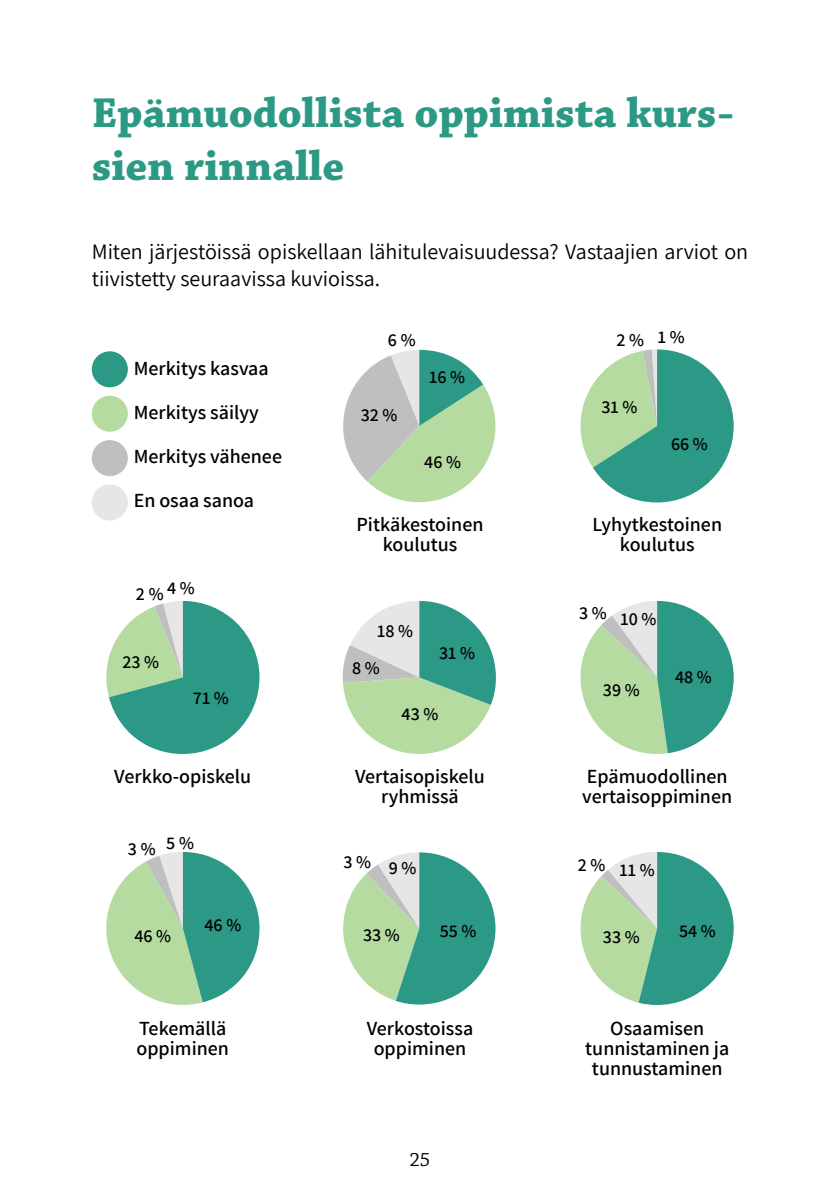
<style>
.page{position:relative;width:840px;height:1191px;background:#fff}
.page>*{position:absolute;margin:0;border:0;box-sizing:border-box;transform-origin:0 0}
.Otsikko{font:700 44px/52.8px "Chaparral Pro";color:#2c9984}
.Leipäteksti{font:22px/26.4px "Assistant";color:#000}
.Leipäteksti-2{font:600 20px/20px "Assistant";color:#000;text-align:center}
.t1{font:20px "Chaparral Pro";color:#000}
.Leipäteksti-3{font:600 18px "Assistant";color:#000}
</style>
<div class="page">
<svg style="left:343px;top:350px;width:153px;height:153px"></svg>
<svg style="left:580px;top:349px;width:153px;height:153px"></svg>
<svg style="left:106px;top:601px;width:153px;height:153px"></svg>
<svg style="left:342px;top:601px;width:153px;height:153px"></svg>
<svg style="left:580px;top:601px;width:153px;height:153px"></svg>
<svg style="left:106px;top:852px;width:153px;height:153px"></svg>
<svg style="left:343px;top:852px;width:152px;height:152px"></svg>
<svg style="left:580px;top:852px;width:153px;height:153px"></svg>
<div style="left:92px;top:351px;width:36px;height:36px;background:#2b9985;border-radius:50%"></div>
<div style="left:92px;top:396px;width:36px;height:36px;background:#b5dba1;border-radius:50%"></div>
<div style="left:92px;top:440px;width:36px;height:36px;background:#bfbfbf;border-radius:50%"></div>
<div style="left:92px;top:484px;width:36px;height:36px;background:#e6e6e6;border-radius:50%"></div>
<p class="Otsikko" style="left:92px;top:89px;width:643px">Epämuodollista oppimista kurs&shy;sien rinnalle</p>
<p class="Leipäteksti" style="left:92px;top:238px;width:657px">Miten järjestöissä opiskellaan lähitulevaisuudessa? Vastaajien arviot on tiivistetty seuraavissa kuvioissa.</p>
<p class="Leipäteksti-2" style="left:134px;top:357px;width:136px">Merkitys kasvaa</p>
<p class="Leipäteksti-2" style="left:134px;top:401px;width:126px">Merkitys säilyy</p>
<p class="Leipäteksti-2" style="left:134px;top:445px;width:150px">Merkitys vähenee</p>
<p class="Leipäteksti-2" style="left:134px;top:489px;width:122px">En osaa sanoa</p>
<p class="Leipäteksti-3" style="left:167px;top:575px;width:29px">4 %</p>
<p class="Leipäteksti-3" style="left:136px;top:582px;width:29px">2 %</p>
<p class="Leipäteksti-3" style="left:122px;top:649px;width:38px">23 %</p>
<p class="Leipäteksti-3" style="left:193px;top:686px;width:37px">71 %</p>
<p class="Leipäteksti-2" style="left:114px;top:766px;width:138px">Verkko-opiskelu</p>
<p class="Leipäteksti-3" style="left:128px;top:837px;width:29px">3 %</p>
<p class="Leipäteksti-3" style="left:166px;top:830px;width:29px">5 %</p>
<p class="Leipäteksti-3" style="left:388px;top:327px;width:29px">6 %</p>
<p class="Leipäteksti-3" style="left:360px;top:402px;width:38px">32 %</p>
<p class="Leipäteksti-3" style="left:429px;top:365px;width:37px">16 %</p>
<p class="Leipäteksti-3" style="left:424px;top:450px;width:38px">46 %</p>
<p class="Leipäteksti-2" style="left:356px;top:514px;width:128px">Pitkäkestoinen koulutus</p>
<p class="Leipäteksti-3" style="left:377px;top:619px;width:37px">18 %</p>
<p class="Leipäteksti-3" style="left:352px;top:655px;width:29px">8 %</p>
<p class="Leipäteksti-3" style="left:439px;top:641px;width:37px">31 %</p>
<p class="Leipäteksti-3" style="left:401px;top:702px;width:38px">43 %</p>
<p class="Leipäteksti-2" style="left:355px;top:766px;width:131px">Vertaisopiskelu ryhmissä</p>
<p class="Leipäteksti-3" style="left:343px;top:849px;width:29px">3 %</p>
<p class="Leipäteksti-3" style="left:388px;top:855px;width:29px">9 %</p>
<p class="Leipäteksti-3" style="left:204px;top:912px;width:38px">46 %</p>
<p class="Leipäteksti-3" style="left:134px;top:923px;width:38px">46 %</p>
<p class="Leipäteksti-3" style="left:363px;top:923px;width:38px">33 %</p>
<p class="Leipäteksti-3" style="left:439px;top:918px;width:38px">55 %</p>
<p class="Leipäteksti-2" style="left:139px;top:1018px;width:89px">Tekemällä</p>
<p class="Leipäteksti-2" style="left:136px;top:1038px;width:94px">oppiminen</p>
<p class="Leipäteksti-2" style="left:366px;top:1018px;width:108px">Verkostoissa</p>
<p class="Leipäteksti-2" style="left:373px;top:1038px;width:94px">oppiminen</p>
<p class="t1" style="left:409px;top:1148px;width:22px">25</p>
<p class="Leipäteksti-3" style="left:616px;top:327px;width:29px">2 %</p>
<p class="Leipäteksti-3" style="left:657px;top:324px;width:28px">1 %</p>
<p class="Leipäteksti-3" style="left:601px;top:395px;width:37px">31 %</p>
<p class="Leipäteksti-3" style="left:670px;top:431px;width:38px">66 %</p>
<p class="Leipäteksti-2" style="left:592px;top:514px;width:131px">Lyhytkestoinen koulutus</p>
<p class="Leipäteksti-3" style="left:578px;top:601px;width:29px">3 %</p>
<p class="Leipäteksti-3" style="left:620px;top:606px;width:37px">10 %</p>
<p class="Leipäteksti-3" style="left:602px;top:677px;width:38px">39 %</p>
<p class="Leipäteksti-3" style="left:674px;top:664px;width:38px">48 %</p>
<p class="Leipäteksti-2" style="left:582px;top:766px;width:151px;text-align:left">Epämuodollinen vertaisoppiminen</p>
<p class="Leipäteksti-3" style="left:577px;top:852px;width:29px">2 %</p>
<p class="Leipäteksti-3" style="left:619px;top:857px;width:37px">11 %</p>
<p class="Leipäteksti-3" style="left:602px;top:924px;width:38px">33 %</p>
<p class="Leipäteksti-3" style="left:678px;top:918px;width:38px">54 %</p>
<p class="Leipäteksti-2" style="left:610px;top:1018px;width:95px">Osaamisen</p>
<p class="Leipäteksti-2" style="left:585px;top:1038px;width:145px">tunnistaminen ja</p>
<p class="Leipäteksti-2" style="left:591px;top:1058px;width:132px">tunnustaminen</p>
</div>
